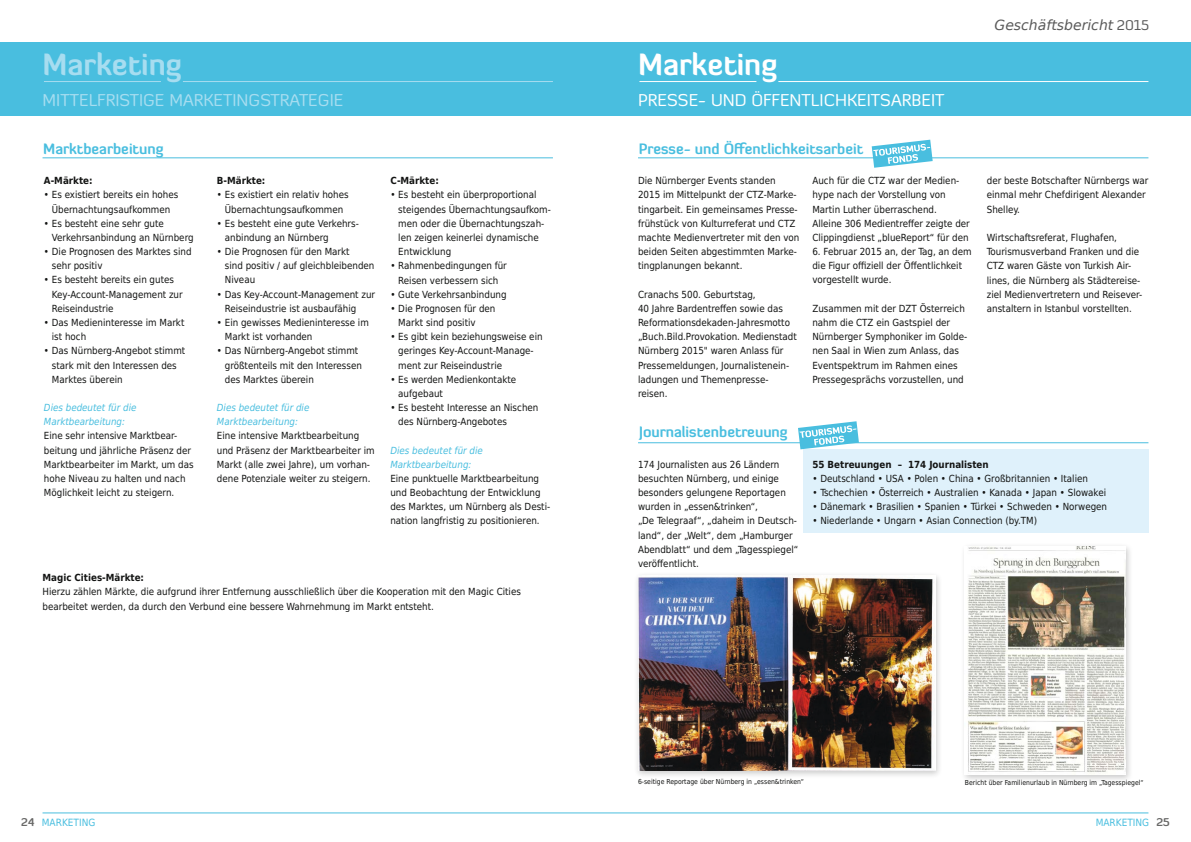
<style>
.page{position:relative;width:1191px;height:842px;background:#fff}
.page>*{position:absolute;margin:0;border:0;box-sizing:border-box;transform-origin:0 0}
.t1{font:700 30px "Diavlo";color:#a7ddf0}
.t2{font:700 30px "Diavlo";color:#fff}
.t3{font:17px "Diavlo";color:#a7ddf0}
.t4{font:17px "Diavlo";color:#fff}
.t5{font:700 14.7px "Diavlo";color:#49bedf}
.t6{font:italic 14px "DejaVu Sans";color:#5a5a5a}
.t7{font:700 11px "Diavlo";color:#686867}
.t8{font:10px "DejaVu Sans Condensed";color:#49bedf}
.t9{font:9.8px/14.2px "DejaVu Sans Condensed";color:#131413}
.t10{font:italic 9.8px/14.2px "DejaVu Sans Condensed";color:#49bedf}
.t11{font:700 9.8px "DejaVu Sans Condensed";color:#131413}
.t12{font:6.9px "DejaVu Sans Condensed";color:#131413}
.s1{font-family:"Diavlo";font-style:normal}
.s2{font-family:"Diavlo";font-weight:700;font-size:11px;color:#686867}
</style>
<div class="page">
<hr style="left:43px;top:812px;width:1105px;height:1px;background:#49bedf">
<div style="left:0;top:43px;width:1191px;height:73px;background:#49bedf"></div>
<hr style="left:639px;top:81px;width:117px;height:1px;background:#fff">
<hr style="left:44px;top:81px;width:117px;height:1px;background:#a7ddf0">
<hr style="left:778px;top:81px;width:370px;height:1px;background:#fff">
<hr style="left:183px;top:81px;width:370px;height:1px;background:#a7ddf0">
<hr style="left:638px;top:157px;width:510px;height:1px;background:#49bedf">
<hr style="left:43px;top:157px;width:510px;height:1px;background:#49bedf">
<hr style="left:638px;top:442px;width:510px;height:1px;background:#49bedf">
<div style="left:803px;top:449px;width:345px;height:84px;background:#dff1fb"></div>
<div style="left:960px;top:542px;width:173px;height:241px;background:#131413;opacity:.22"></div>
<img style="left:964px;top:546px;width:161px;height:229px">
<div style="left:634px;top:572px;width:309px;height:207px;background:#131413;opacity:.22"></div>
<img style="left:638px;top:576px;width:297px;height:195px">
<svg style="left:871px;top:140px;width:61px;height:28px"></svg>
<svg style="left:798px;top:421px;width:61px;height:28px"></svg>
<h1 class="t1" style="left:43px;top:45px;width:141px">Marketing</h1>
<h1 class="t2" style="left:638px;top:45px;width:141px">Marketing</h1>
<h2 class="t3" style="left:43px;top:89px;width:302px">MITTELFRISTIGE MARKETINGSTRATEGIE</h2>
<h2 class="t4" style="left:638px;top:89px;width:308px">PRESSE- UND ÖFFENTLICHKEITSARBEIT</h2>
<h3 class="t5" style="left:43px;top:139px;width:122px">Marktbearbeitung</h3>
<h3 class="t5" style="left:639px;top:139px;width:226px">Presse- und Öffentlichkeitsarbeit</h3>
<h3 class="t6" style="left:994px;top:15px;width:156px">Geschäftsbericht <span class="s1">2015</span></h3>
<p class="t11" style="left:44px;top:173px;width:50px">A-Märkte:</p>
<p class="t9" style="left:44px;top:187px;width:136px;text-align:center">• Es existiert bereits ein hohes<br>Übernachtungsaufkommen</p>
<p class="t9" style="left:52px;top:216px;width:143px;text-indent:-8px">• Es besteht eine sehr gute<br>Verkehrsanbindung an Nürnberg</p>
<p class="t9" style="left:52px;top:244px;width:141px;text-indent:-8px">• Die Prognosen des Marktes sind sehr positiv</p>
<p class="t9" style="left:52px;top:272px;width:132px;text-indent:-8px">• Es besteht bereits ein gutes<br>Key-Account-Management zur<br>Reiseindustrie</p>
<p class="t9" style="left:52px;top:315px;width:134px;text-indent:-8px">• Das Medieninteresse im Markt ist hoch</p>
<p class="t9" style="left:52px;top:343px;width:135px;text-indent:-8px">• Das Nürnberg-Angebot stimmt stark mit den Interessen des<br>Marktes überein</p>
<p class="t10" style="left:44px;top:400px;width:94px">Dies bedeutet für die<br>Marktbearbeitung:</p>
<p class="t9" style="left:44px;top:428px;width:151px">Eine sehr intensive Marktbear&shy;beitung und jährliche Präsenz der<br>Marktbearbeiter im Markt, um das hohe Niveau zu halten und nach<br>Möglichkeit leicht zu steigern.</p>
<p class="t11" style="left:217px;top:173px;width:50px">B-Märkte:</p>
<p class="t9" style="left:217px;top:187px;width:133px;text-align:center">• Es existiert ein relativ hohes<br>Übernachtungsaufkommen</p>
<p class="t9" style="left:225px;top:216px;width:136px;text-indent:-8px">• Es besteht eine gute Verkehrs&shy;anbindung an Nürnberg</p>
<p class="t9" style="left:225px;top:244px;width:151px;text-indent:-8px">• Die Prognosen für den Markt<br>sind positiv / auf gleichbleibenden<br>Niveau</p>
<p class="t9" style="left:225px;top:287px;width:152px;text-indent:-8px">• Das Key-Account-Management zur<br>Reiseindustrie ist ausbaufähig</p>
<p class="t9" style="left:225px;top:315px;width:145px;text-indent:-8px">• Ein gewisses Medieninteresse im<br>Markt ist vorhanden</p>
<p class="t9" style="left:225px;top:343px;width:139px;text-indent:-8px">• Das Nürnberg-Angebot stimmt größtenteils mit den Interessen des Marktes überein</p>
<p class="t10" style="left:217px;top:400px;width:94px">Dies bedeutet für die<br>Marktbearbeitung:</p>
<p class="t9" style="left:217px;top:428px;width:159px">Eine intensive Marktbearbeitung und Präsenz der Marktbearbeiter im Markt (alle zwei Jahre), um vorhan&shy;dene Potenziale weiter zu steigern.</p>
<p class="t11" style="left:390px;top:173px;width:50px">C-Märkte:</p>
<p class="t9" style="left:398px;top:187px;width:154px;text-indent:-8px">• Es besteht ein überproportional steigendes Übernachtungsaufkom&shy;men oder die Übernachtungszah&shy;len zeigen keinerlei dynamische<br>Entwicklung</p>
<p class="t9" style="left:390px;top:258px;width:118px;text-align:center">• Rahmenbedingungen für<br>Reisen verbessern sich</p>
<p class="t9" style="left:390px;top:287px;width:118px">• Gute Verkehrsanbindung</p>
<p class="t9" style="left:398px;top:301px;width:99px;text-indent:-8px">• Die Prognosen für den<br>Markt sind positiv</p>
<p class="t9" style="left:398px;top:329px;width:146px;text-indent:-8px">• Es gibt kein beziehungsweise ein geringes Key-Account-Manage&shy;ment zur Reiseindustrie</p>
<p class="t9" style="left:398px;top:372px;width:119px;text-indent:-8px">• Es werden Medienkontakte aufgebaut</p>
<p class="t9" style="left:398px;top:400px;width:142px;text-indent:-8px">• Es besteht Interesse an Nischen des Nürnberg-Angebotes</p>
<p class="t10" style="left:390px;top:443px;width:94px">Dies bedeutet für die<br>Marktbearbeitung:</p>
<p class="t9" style="left:390px;top:471px;width:161px">Eine punktuelle Marktbearbeitung und Beobachtung der Entwicklung des Marktes, um Nürnberg als Desti&shy;nation langfristig zu positionieren.</p>
<p class="t11" style="left:43px;top:570px;width:103px">Magic Cities-Märkte:</p>
<p class="t9" style="left:43px;top:584px;width:480px">Hierzu zählen Märkte, die aufgrund ihrer Entfernung ausschließlich über die Kooperation mit den Magic Cities bearbeitet werden, da durch den Verbund eine bessere Wahrnehmung im Markt entsteht.</p>
<p class="t9" style="left:638px;top:173px;width:163px">Die Nürnberger Events standen 2015 im Mittelpunkt der CTZ-Marke&shy;tingarbeit. Ein gemeinsames Presse&shy;frühstück von Kulturreferat und CTZ machte Medienvertreter mit den von beiden Seiten abgestimmten Marke&shy;tingplanungen bekannt.</p>
<p class="t9" style="left:638px;top:287px;width:160px">Cranachs 500. Geburtstag,<br>40 Jahre Bardentreffen sowie das<br>Reformationsdekaden-Jahresmotto „Buch.Bild.Provokation. Medienstadt<br>Nürnberg 2015" waren Anlass für<br>Pressemeldungen, Journalistenein&shy;ladungen und Themenpresse&shy;reisen.</p>
<h3 class="t5" style="left:639px;top:423px;width:150px">Journalistenbetreuung</h3>
<p class="t9" style="left:638px;top:457px;width:162px">174 Journalisten aus 26 Ländern besuchten Nürnberg, und einige besonders gelungene Reportagen wurden in „essen&amp;trinken“,<br>„De Telegraaf“, „daheim in Deutsch&shy;land“, der „Welt“, dem „Hamburger<br>Abendblatt“ und dem „Tagesspiegel“ veröffentlicht.</p>
<p class="t9" style="left:812px;top:173px;width:159px">Auch für die CTZ war der Medien&shy;hype nach der Vorstellung von Martin Luther überraschend.<br>Alleine 306 Medientreffer zeigte der Clippingdienst „blueReport“ für den</p>
<p class="t9" style="left:812px;top:244px;width:161px">6. Februar 2015 an, der Tag, an dem die Figur offiziell der Öffentlichkeit vorgestellt wurde.</p>
<p class="t9" style="left:812px;top:301px;width:156px">Zusammen mit der DZT Österreich nahm die CTZ ein Gastspiel der<br>Nürnberger Symphoniker im Golde&shy;nen Saal in Wien zum Anlass, das<br>Eventspektrum im Rahmen eines<br>Pressegesprächs vorzustellen, und</p>
<p class="t9" style="left:986px;top:173px;width:163px">der beste Botschafter Nürnbergs war einmal mehr Chefdirigent Alexander<br>Shelley.</p>
<p class="t9" style="left:986px;top:230px;width:157px">Wirtschaftsreferat, Flughafen, Tourismusverband Franken und die CTZ waren Gäste von Turkish Air&shy;lines, die Nürnberg als Städtereise&shy;ziel Medienvertretern und Reisever&shy;anstaltern in Istanbul vorstellten.</p>
<p class="t11" style="left:812px;top:456px;width:178px">55 Betreuungen – 174 Journalisten</p>
<p class="t9" style="left:812px;top:471px;width:277px">• Deutschland • USA • Polen • China • Großbritannien • Italien</p>
<p class="t9" style="left:812px;top:485px;width:295px">• Tschechien • Österreich • Australien • Kanada • Japan • Slowakei</p>
<p class="t9" style="left:812px;top:499px;width:296px">• Dänemark • Brasilien • Spanien • Türkei • Schweden • Norwegen</p>
<p class="t9" style="left:812px;top:513px;width:226px">• Niederlande • Ungarn • Asian Connection (by.TM)</p>
<p class="t12" style="left:638px;top:775px;width:167px">6-seitige Reportage über Nürnberg in „essen&amp;trinken“</p>
<p class="t12" style="left:965px;top:776px;width:180px">Bericht über Familienurlaub in Nürnberg im „Tagesspiegel“</p>
<p class="t7" style="left:21px;top:815px;width:15px">24</p>
<p class="t8" style="left:1095px;top:815px;width:76px">MARKETING <span class="s2">25</span></p>
<p class="t8" style="left:42px;top:815px;width:55px">MARKETING</p>
</div>
